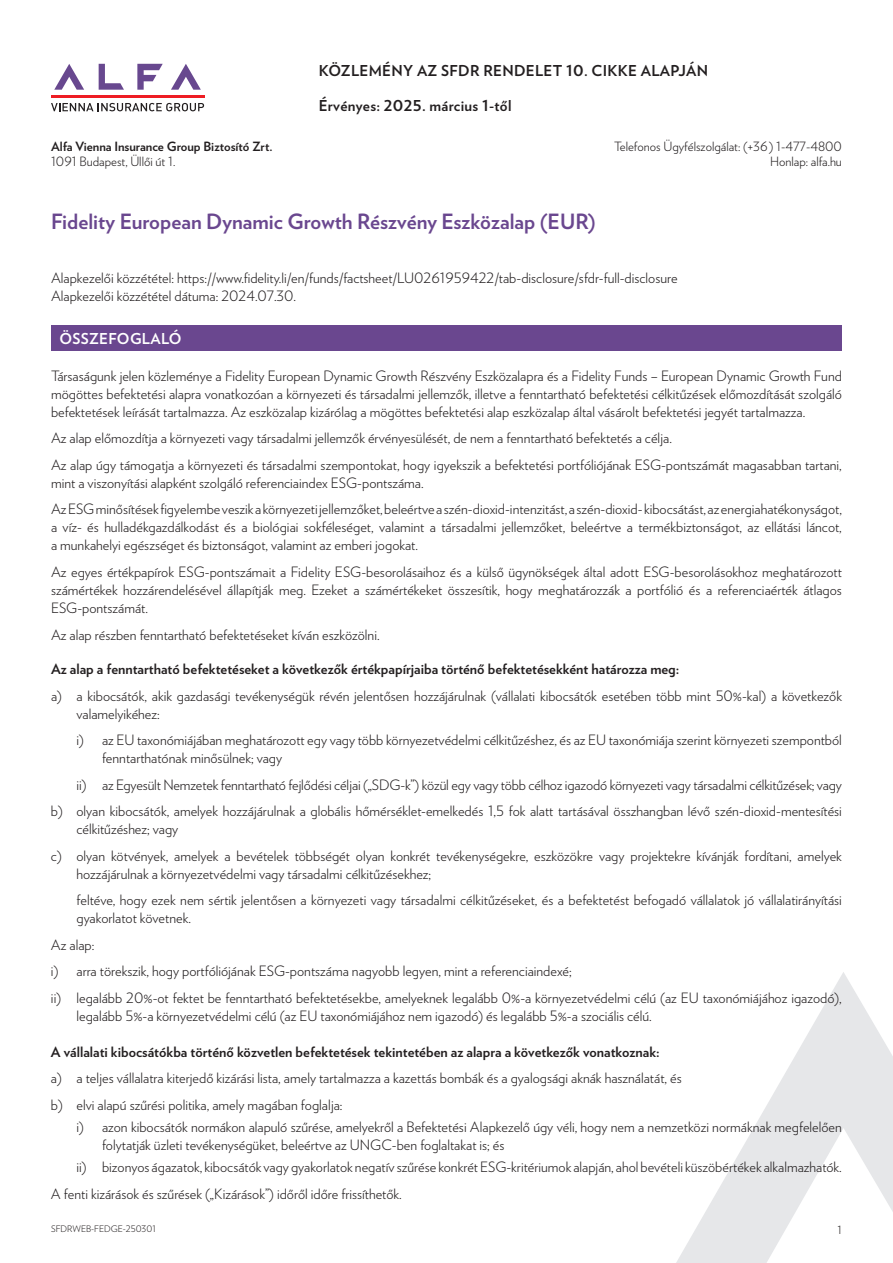
<style>
.page{position:relative;width:893px;height:1263px;background:#fff}
.page>*{position:absolute;margin:0;border:0;box-sizing:border-box;transform-origin:0 0}
.t1{font:700 21px "Verlag";color:#6a478f}
.t2{font:700 15px "Verlag";letter-spacing:.02em;color:#231f20}
.t3{font:700 15px "Verlag";letter-spacing:.02em;color:#fff}
.t4{font:300 14.25px/26.5px "Verlag";color:#231f20}
.t5{font:700 14.25px "Verlag";color:#231f20}
.t6{font:300 12.75px/15px "Verlag";color:#231f20;text-align:right}
.t7{font:700 12.75px "Verlag";color:#231f20}
.t8{font:300 11.25px "Verlag";color:#231f20}
.t9{font:300 9px "Verlag";color:#231f20}
</style>
<div class="page">
<svg style="left:171px;top:64px;width:30px;height:26px"></svg>
<svg style="left:137px;top:64px;width:26px;height:26px"></svg>
<svg style="left:99px;top:64px;width:25px;height:26px"></svg>
<svg style="left:54px;top:64px;width:30px;height:26px"></svg>
<hr style="left:51px;top:95px;width:153px;height:3px;background:#ee1d23">
<svg style="left:51px;top:103px;width:153px;height:8px"></svg>
<svg style="left:676px;top:972px;width:217px;height:291px"></svg>
<div style="left:51px;top:325px;width:791px;height:26px;background:#6a478f"></div>
<p class="t7" style="left:51px;top:136px;width:223px">Alfa Vienna Insurance Group Biztosító Zrt.</p>
<p class="t6" style="left:51px;top:153px;width:126px">1091 Budapest, Üllői út 1.</p>
<p class="t2" style="left:319px;top:59px;width:391px">KÖZLEMÉNY AZ SFDR RENDELET 10. CIKKE ALAPJÁN</p>
<p class="t2" style="left:319px;top:94px;width:194px">Érvényes: 2025. március 1-től</p>
<p class="t6" style="left:614px;top:138px;width:229px">Telefonos Ügyfélszolgálat: (+36 ) 1-477-4800<br>Honlap: alfa.hu</p>
<h1 class="t1" style="left:51px;top:205px;width:546px">Fidelity European Dynamic Growth Részvény Eszközalap (EUR)</h1>
<p class="t4" style="left:51px;top:268px;width:628px;line-height:18px">Alapkezelői közzététel: https://www.fidelity.li/en/funds/factsheet/LU0261959422/tab-disclosure/sfdr-full-disclosure<br>Alapkezelői közzététel dátuma: 2024.07.30.</p>
<p class="t3" style="left:60px;top:327px;width:124px">ÖSSZEFOGLALÓ</p>
<p class="t4" style="left:51px;top:366px;width:792px;line-height:18px;text-align:justify">Társaságunk jelen közleménye a Fidelity European Dynamic Growth Részvény Eszközalapra és a Fidelity Funds – European Dynamic Growth Fund mögöttes befektetési alapra vonatkozóan a környezeti és társadalmi jellemzők, illetve a fenntartható befektetési célkitűzések előmozdítását szolgáló befektetések leírását tartalmazza. Az eszközalap kizárólag a mögöttes befektetési alap eszközalap által vásárolt befektetési jegyét tartalmazza.</p>
<p class="t4" style="left:51px;top:424px;width:792px">Az alap előmozdítja a környezeti vagy társadalmi jellemzők érvényesülését, de nem a fenntartható befektetés a célja.<br>Az alap úgy támogatja a környezeti és társadalmi szempontokat, hogy igyekszik a befektetési portfóliójának ESG-pontszámát magasabban tartani,</p>
<p class="t4" style="left:51px;top:469px;width:792px">mint a viszonyítási alapként szolgáló referenciaindex ESG-pontszáma.<br>Az ESG minősítések figyelembe veszik a környezeti jellemzőket, beleértve a szén-dioxid-intenzitást, a szén-dioxid- kibocsátást, az energiahatékonyságot,</p>
<p class="t4" style="left:51px;top:517px;width:792px;line-height:18px">a víz- és hulladékgazdálkodást és a biológiai sokféleséget, valamint a társadalmi jellemzőket, beleértve a termékbiztonságot, az ellátási láncot, a munkahelyi egészséget és biztonságot, valamint az emberi jogokat.</p>
<p class="t4" style="left:51px;top:562px;width:792px;line-height:18px;text-align:justify">Az egyes értékpapírok ESG-pontszámait a Fidelity ESG-besorolásaihoz és a külső ügynökségek által adott ESG-besorolásokhoz meghatározott számértékek hozzárendelésével állapítják meg. Ezeket a számértékeket összesítik, hogy meghatározzák a portfólió és a referenciaérték átlagos ESG-pontszámát.</p>
<p class="t4" style="left:51px;top:620px;width:330px">Az alap részben fenntartható befektetéseket kíván eszközölni.</p>
<p class="t5" style="left:51px;top:658px;width:630px">Az alap a fenntartható befektetéseket a következők értékpapírjaiba történő befektetésekként határozza meg:</p>
<p class="t4" style="left:77px;top:686px;width:767px;line-height:18px;text-indent:-26px">a) a kibocsátók, akik gazdasági tevékenységük révén jelentősen hozzájárulnak (vállalati kibocsátók esetében több mint 50%-kal) a következők valamelyikéhez:</p>
<p class="t4" style="left:102px;top:730px;width:741px;line-height:18px;text-indent:-26px">i) az EU taxonómiájában meghatározott egy vagy több környezetvédelmi célkitűzéshez, és az EU taxonómiája szerint környezeti szempontból fenntarthatónak minősülnek; vagy</p>
<p class="t4" style="left:51px;top:770px;width:792px;text-align:right">ii) az Egyesült Nemzetek fenntartható fejlődési céljai („SDG-k”) közül egy vagy több célhoz igazodó környezeti vagy társadalmi célkitűzések; vagy<br>b) olyan kibocsátók, amelyek hozzájárulnak a globális hőmérséklet-emelkedés 1,5 fok alatt tartásával összhangban lévő szén-dioxid-mentesítési</p>
<p class="t4" style="left:51px;top:815px;width:792px;text-indent:26px">célkitűzéshez; vagy<br>c) olyan kötvények, amelyek a bevételek többségét olyan konkrét tevékenységekre, eszközökre vagy projektekre kívánják fordítani, amelyek</p>
<p class="t4" style="left:77px;top:859px;width:767px">hozzájárulnak a környezetvédelmi vagy társadalmi célkitűzésekhez;<br>feltéve, hogy ezek nem sértik jelentősen a környezeti vagy társadalmi célkitűzéseket, és a befektetést befogadó vállalatok jó vállalatirányítási</p>
<p class="t4" style="left:51px;top:904px;width:792px;text-indent:26px">gyakorlatot követnek.<br>Az alap:<br>i) arra törekszik, hogy portfóliójának ESG-pontszáma nagyobb legyen, mint a referenciaindexé;<br>ii) legalább 20%-ot fektet be fenntartható befektetésekbe, amelyeknek legalább 0%-a környezetvédelmi célú (az EU taxonómiájához igazodó),</p>
<p class="t4" style="left:77px;top:1001px;width:577px">legalább 5%-a környezetvédelmi célú (az EU taxonómiájához nem igazodó) és legalább 5%-a szociális célú.</p>
<p class="t5" style="left:51px;top:1040px;width:610px">A vállalati kibocsátókba történő közvetlen befektetések tekintetében az alapra a következők vonatkoznak:</p>
<p class="t4" style="left:51px;top:1064px;width:632px">a) a teljes vállalatra kiterjedő kizárási lista, amely tartalmazza a kazettás bombák és a gyalogsági aknák használatát, és b) elvi alapú szűrési politika, amely magában foglalja:</p>
<p class="t4" style="left:102px;top:1117px;width:741px;line-height:18px;text-indent:-26px">i) azon kibocsátók normákon alapuló szűrése, amelyekről a Befektetési Alapkezelő úgy véli, hogy nem a nemzetközi normáknak megfelelően folytatják üzleti tevékenységüket, beleértve az UNGC-ben foglaltakat is; és</p>
<p class="t4" style="left:51px;top:1153px;width:792px;text-indent:26px">ii) bizonyos ágazatok, kibocsátók vagy gyakorlatok negatív szűrése konkrét ESG-kritériumok alapján, ahol bevételi küszöbértékek alkalmazhatók.<br>A fenti kizárások és szűrések („Kizárások”) időről időre frissíthetők.</p>
<p class="t9" style="left:51px;top:1222px;width:106px">SFDRWEB-FEDGE-250301</p>
<p class="t8" style="left:838px;top:1221px;width:6px">1</p>
</div>
